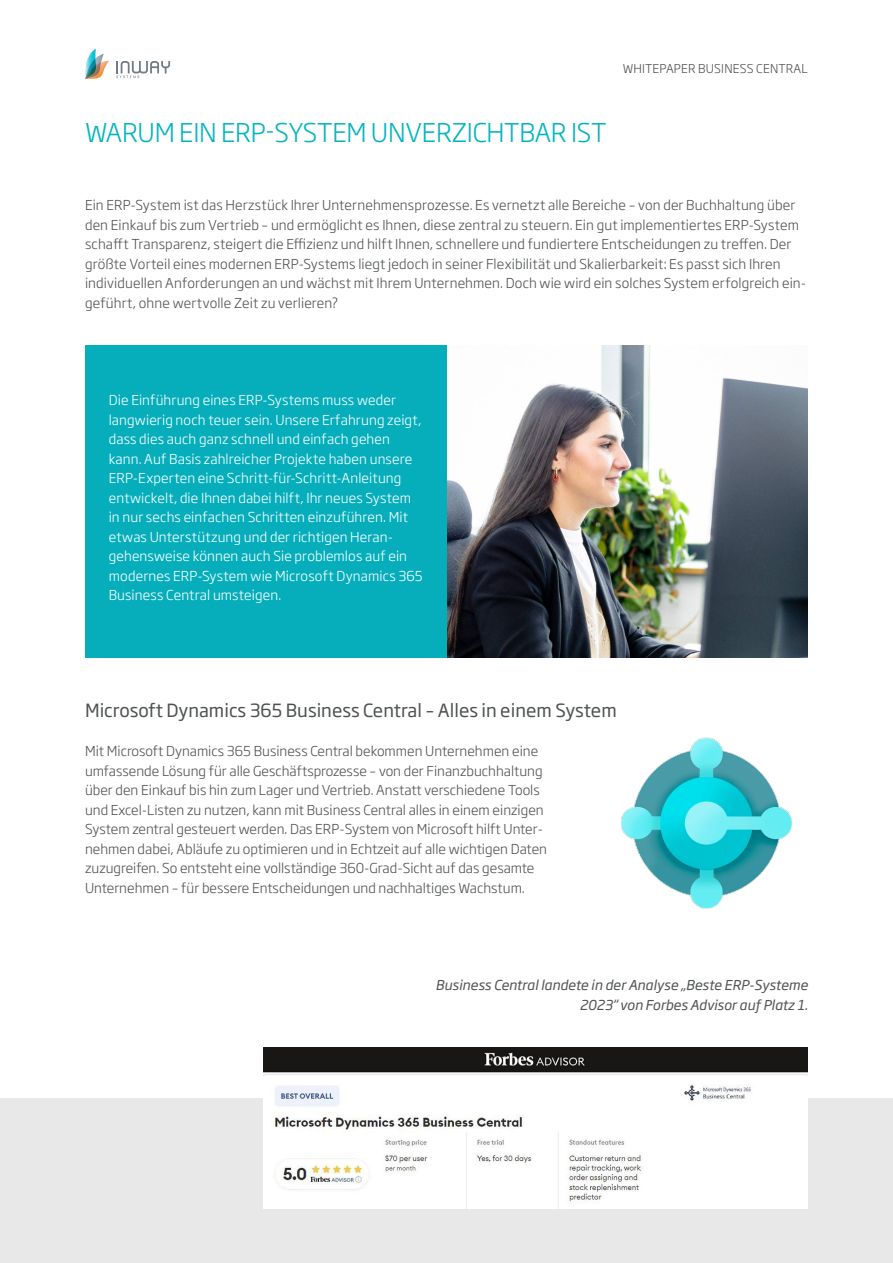
<style>
.page{position:relative;width:893px;height:1263px;background:#fff}
.page>*{position:absolute;margin:0;border:0;box-sizing:border-box;transform-origin:0 0}
.t1{font:300 25.5px "Soho Gothic Pro";letter-spacing:-.01em;color:#00b4bf}
.t2{font:18px "Soho Gothic Pro";color:#4f5252}
.t3{font:300 13.5px/19.5px "Soho Gothic Pro";color:#4f5252}
.t4{font:300 13.5px/19.5px "Soho Gothic Pro";letter-spacing:.01em;color:#fff}
.t5{font:italic 13.5px/19.5px "Soho Gothic Pro";color:#505353;text-align:right}
.t6{font:300 12px "Soho Gothic Pro";letter-spacing:.015em;color:#4f5252}
</style>
<div class="page">
<svg style="left:116px;top:61px;width:54px;height:17px"></svg>
<svg style="left:85px;top:49px;width:24px;height:30px"></svg>
<img style="left:446px;top:345px;width:362px;height:312px">
<div style="left:85px;top:345px;width:361px;height:312px;background:#06aebb"></div>
<img style="left:621px;top:737px;width:172px;height:172px">
<div style="left:0;top:1098px;width:893px;height:165px;background:#e8e8e8"></div>
<img style="left:264px;top:1047px;width:544px;height:162px">
<p class="t6" style="left:623px;top:60px;width:187px">WHITEPAPER BUSINESS CENTRAL</p>
<h1 class="t1" style="left:85px;top:112px;width:523px">WARUM EIN ERP-SYSTEM UNVERZICHTBAR IST</h1>
<p class="t3" style="left:85px;top:194px;width:723px">Ein ERP-System ist das Herzstück Ihrer Unternehmensprozesse. Es vernetzt alle Bereiche – von der Buchhaltung über den Einkauf bis zum Vertrieb – und ermöglicht es Ihnen, diese zentral zu steuern. Ein gut implementiertes ERP-System schafft Transparenz, steigert die Effizienz und hilft Ihnen, schnellere und fundiertere Entscheidungen zu treffen. Der größte Vorteil eines modernen ERP-Systems liegt jedoch in seiner Flexibilität und Skalierbarkeit: Es passt sich Ihren individuellen Anforderungen an und wächst mit Ihrem Unternehmen. Doch wie wird ein solches System erfolgreich ein&shy;geführt, ohne wertvolle Zeit zu verlieren?</p>
<p class="t4" style="left:109px;top:389px;width:315px">Die Einführung eines ERP-Systems muss weder langwierig noch teuer sein. Unsere Erfahrung zeigt, dass dies auch ganz schnell und einfach gehen kann. Auf Basis zahlreicher Projekte haben unsere ERP-Experten eine Schritt-für-Schritt-Anleitung entwickelt, die Ihnen dabei hilft, Ihr neues System in nur sechs einfachen Schritten einzuführen. Mit etwas Unterstützung und der richtigen Heran&shy;gehensweise können auch Sie problemlos auf ein modernes ERP-System wie Microsoft Dynamics 365<br>Business Central umsteigen.</p>
<h2 class="t2" style="left:85px;top:696px;width:533px">Microsoft Dynamics 365 Business Central – Alles in einem System</h2>
<p class="t3" style="left:85px;top:740px;width:463px">Mit Microsoft Dynamics 365 Business Central bekommen Unternehmen eine umfassende Lösung für alle Geschäftsprozesse – von der Finanzbuchhaltung über den Einkauf bis hin zum Lager und Vertrieb. Anstatt verschiedene Tools und Excel-Listen zu nutzen, kann mit Business Central alles in einem einzigen System zentral gesteuert werden. Das ERP-System von Microsoft hilft Unter&shy;nehmen dabei, Abläufe zu optimieren und in Echtzeit auf alle wichtigen Daten zuzugreifen. So entsteht eine vollständige 360-Grad-Sicht auf das gesamte Unternehmen – für bessere Entscheidungen und nachhaltiges Wachstum.</p>
<p class="t5" style="left:436px;top:975px;width:374px">Business Central landete in der Analyse „Beste ERP-Systeme<br>2023“ von Forbes Advisor auf Platz 1.</p>
</div>
